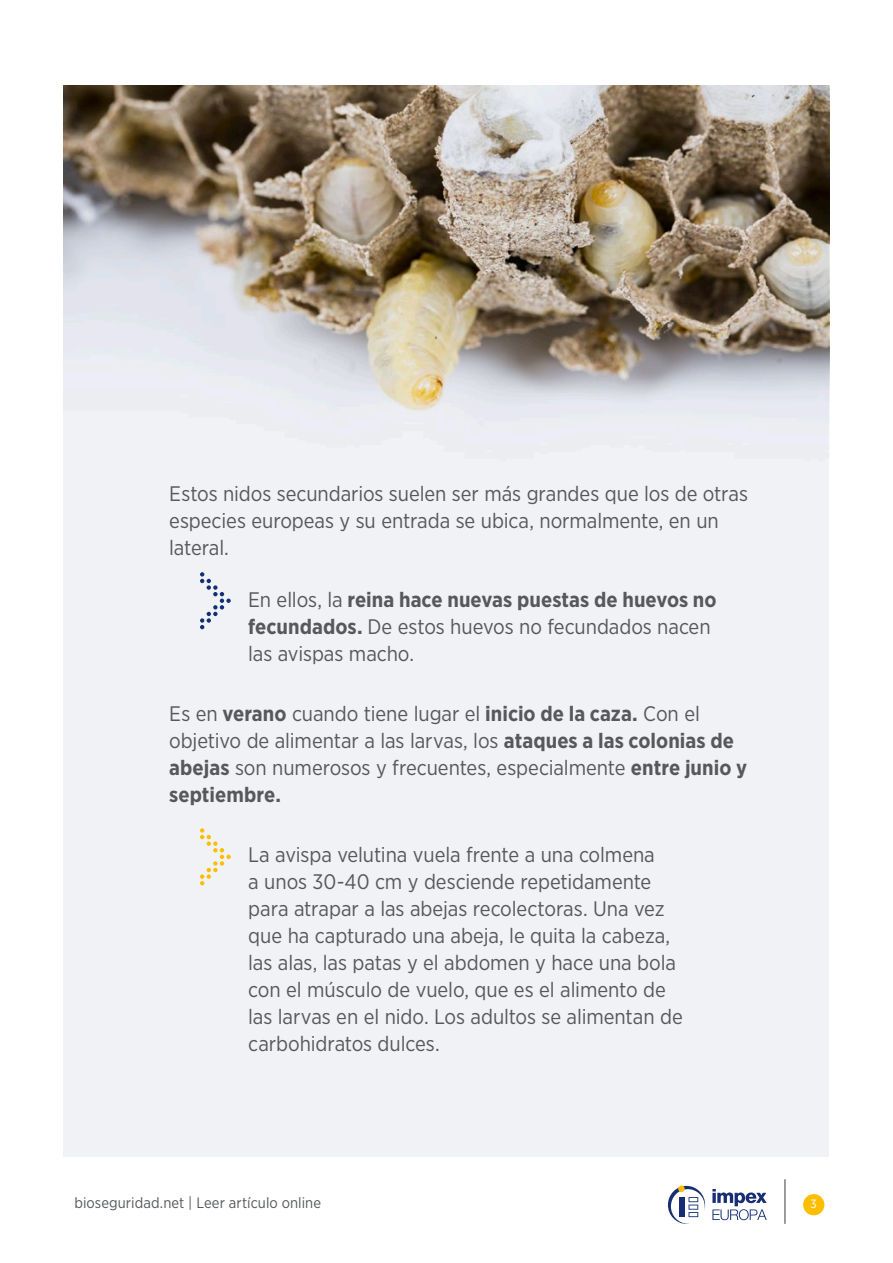
<style>
.page{position:relative;width:893px;height:1263px;background:#fff}
.page>*{position:absolute;margin:0;border:0;box-sizing:border-box;transform-origin:0 0}
.Online_txt{font:21px/27px "Gotham Narrow";letter-spacing:-.005em;color:#56585a}
.t1{font:15px "Gotham Narrow";letter-spacing:.005em;color:#56585a}
.t2{font:12px "Gotham Narrow";color:#fff}
.s1{font-weight:700}
</style>
<div class="page">
<div style="left:803px;top:1194px;width:21px;height:21px;background:#fbbe00;border-radius:50%"></div>
<hr style="left:784px;top:1179px;width:2px;height:45px;background:#7e7e7e">
<div style="left:64px;top:85px;width:765px;height:1071px;background:#f1f2f6"></div>
<svg style="left:668px;top:1186px;width:37px;height:38px"></svg>
<div style="left:678px;top:1185px;width:7px;height:7px;background:#fcbe00;border-radius:50%"></div>
<svg style="left:712px;top:1189px;width:55px;height:31px"></svg>
<img style="left:64px;top:85px;width:765px;height:339px">
<svg style="left:200px;top:572px;width:31px;height:57px"></svg>
<svg style="left:200px;top:828px;width:31px;height:57px"></svg>
<p class="Online_txt" style="left:169px;top:479px;width:580px">Estos nidos secundarios suelen ser más grandes que los de otras especies europeas y su entrada se ubica, normalmente, en un lateral.</p>
<p class="Online_txt" style="left:248px;top:585px;width:470px">En ellos, la <span class="s1">reina hace nuevas puestas de huevos no fecundados.</span> De estos huevos no fecundados nacen las avispas macho.</p>
<p class="Online_txt" style="left:169px;top:700px;width:579px">Es en <span class="s1">verano</span> cuando tiene lugar el <span class="s1">inicio de la caza.</span> Con el objetivo de alimentar a las larvas, los <span class="s1">ataques a las colonias de abejas</span> son numerosos y frecuentes, especialmente <span class="s1">entre junio y septiembre.</span></p>
<p class="Online_txt" style="left:248px;top:841px;width:436px">La avispa velutina vuela frente a una colmena<br>a unos 30-40 cm y desciende repetidamente para atrapar a las abejas recolectoras. Una vez que ha capturado una abeja, le quita la cabeza, las alas, las patas y el abdomen y hace una bola con el músculo de vuelo, que es el alimento de las larvas en el nido. Los adultos se alimentan de carbohidratos dulces.</p>
<p class="t1" style="left:74px;top:1193px;width:248px">bioseguridad.net | Leer artículo online</p>
<p class="t2" style="left:811px;top:1197px;width:8px">3</p>
</div>
